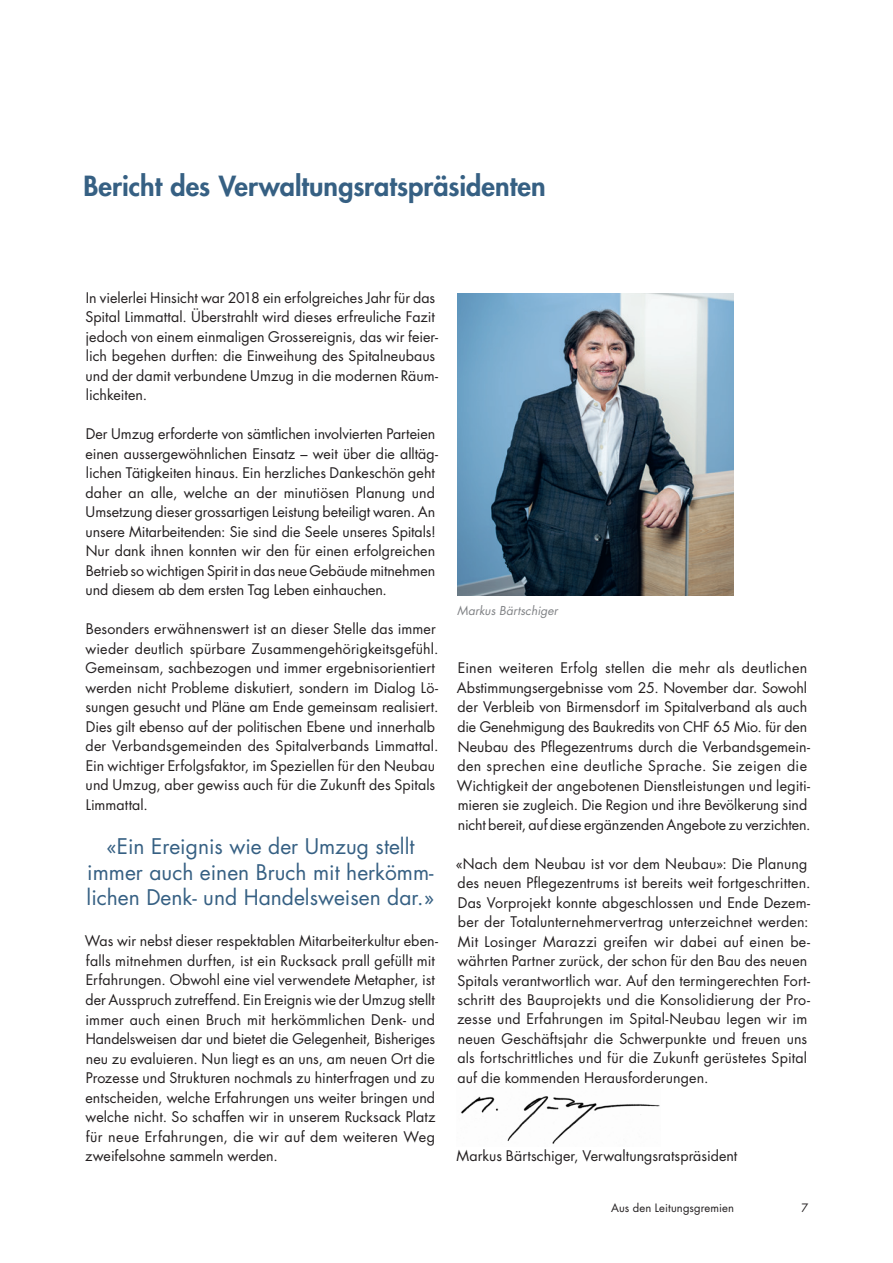
<style>
.page{position:relative;width:893px;height:1263px;background:#fff}
.page>*{position:absolute;margin:0;border:0;box-sizing:border-box;transform-origin:0 0}
.t1{font:800 27px "Futura Std";color:#366083}
.t2{font:21px/25.5px "Futura Std";color:#366083;text-align:center}
.t3{font:14.25px/19.5px "Futura Std";letter-spacing:.005em;color:#231f20}
.t4{font:italic 12px "Futura Std";letter-spacing:.01em;color:#808285}
.t5{font:11.25px "Futura Std";letter-spacing:.005em;color:#231f20}
</style>
<div class="page">
<img style="left:457px;top:293px;width:276px;height:302px">
<img style="left:461px;top:1096px;width:199px;height:48px">
<h1 class="t1" style="left:84px;top:169px;width:464px">Bericht des Verwaltungsratspräsidenten</h1>
<p class="t3" style="left:85px;top:288px;width:354px">In vielerlei Hinsicht war 2018 ein erfolgreiches Jahr für das Spital Limmattal. Überstrahlt wird dieses erfreuliche Fazit jedoch von einem einmaligen Grossereignis, das wir feier&shy;lich begehen durften: die Einweihung des Spitalneubaus und der damit verbundene Umzug in die modernen Räum&shy;lichkeiten.</p>
<p class="t3" style="left:86px;top:425px;width:354px">Der Umzug erforderte von sämtlichen involvierten Parteien einen aussergewöhnlichen Einsatz – weit über die alltäg&shy;lichen Tätigkeiten hinaus. Ein herzliches Dankeschön geht daher an alle, welche an der minutiösen Planung und Umsetzung dieser grossartigen Leistung beteiligt waren. An unsere Mitarbeitenden: Sie sind die Seele unseres Spitals!<br>Nur dank ihnen konnten wir den für einen erfolgreichen Betrieb so wichtigen Spirit in das neue Gebäude mitnehmen und diesem ab dem ersten Tag Leben einhauchen.</p>
<p class="t3" style="left:85px;top:620px;width:354px">Besonders erwähnenswert ist an dieser Stelle das immer wieder deutlich spürbare Zusammengehörigkeitsgefühl.<br>Gemeinsam, sachbezogen und immer ergebnisorientiert werden nicht Probleme diskutiert, sondern im Dialog Lö&shy;sungen gesucht und Pläne am Ende gemeinsam realisiert.<br>Dies gilt ebenso auf der politischen Ebene und innerhalb der Verbandsgemeinden des Spitalverbands Limmattal.<br>Ein wichtiger Erfolgsfaktor, im Speziellen für den Neubau und Umzug, aber gewiss auch für die Zukunft des Spitals Limmattal.</p>
<h2 class="t2" style="left:87px;top:834px;width:349px">«Ein Ereignis wie der Umzug stellt immer auch einen Bruch mit herkömm&shy;lichen Denk- und Handelsweisen dar.»</h2>
<p class="t3" style="left:85px;top:932px;width:355px">Was wir nebst dieser respektablen Mitarbeiterkultur eben&shy;falls mitnehmen durften, ist ein Rucksack prall gefüllt mit Erfahrungen. Obwohl eine viel verwendete Metapher, ist der Ausspruch zutreffend. Ein Ereignis wie der Umzug stellt immer auch einen Bruch mit herkömmlichen Denk- und Handelsweisen dar und bietet die Gelegenheit, Bisheriges neu zu evaluieren. Nun liegt es an uns, am neuen Ort die Prozesse und Strukturen nochmals zu hinterfragen und zu entscheiden, welche Erfahrungen uns weiter bringen und welche nicht. So schaffen wir in unserem Rucksack Platz für neue Erfahrungen, die wir auf dem weiteren Weg zweifelsohne sammeln werden.</p>
<p class="t4" style="left:457px;top:603px;width:102px">Markus Bärtschiger</p>
<p class="t3" style="left:457px;top:659px;width:355px">Einen weiteren Erfolg stellen die mehr als deutlichen Abstimmungsergebnisse vom 25. November dar. Sowohl der Verbleib von Birmensdorf im Spitalverband als auch die Genehmigung des Baukredits von CHF 65 Mio. für den Neubau des Pflegezentrums durch die Verbandsgemein&shy;den sprechen eine deutliche Sprache. Sie zeigen die Wichtigkeit der angebotenen Dienstleistungen und legiti&shy;mieren sie zugleich. Die Region und ihre Bevölkerung sind nicht bereit, auf diese ergänzenden Angebote zu verzichten.</p>
<p class="t3" style="left:456px;top:854px;width:356px">«Nach dem Neubau ist vor dem Neubau»: Die Planung des neuen Pflegezentrums ist bereits weit fortgeschritten.<br>Das Vorprojekt konnte abgeschlossen und Ende Dezem&shy;ber der Totalunternehmervertrag unterzeichnet werden:<br>Mit Losinger Marazzi greifen wir dabei auf einen be&shy;währten Partner zurück, der schon für den Bau des neuen Spitals verantwortlich war. Auf den termingerechten Fort&shy;schritt des Bauprojekts und die Konsolidierung der Pro&shy;zesse und Erfahrungen im Spital-Neubau legen wir im neuen Geschäftsjahr die Schwerpunkte und freuen uns als fortschrittliches und für die Zukunft gerüstetes Spital auf die kommenden Herausforderungen.</p>
<p class="t3" style="left:456px;top:1146px;width:282px">Markus Bärtschiger, Verwaltungsratspräsident</p>
<p class="t5" style="left:611px;top:1200px;width:124px">Aus den Leitungsgremien</p>
<p class="t5" style="left:801px;top:1200px;width:8px">7</p>
</div>
